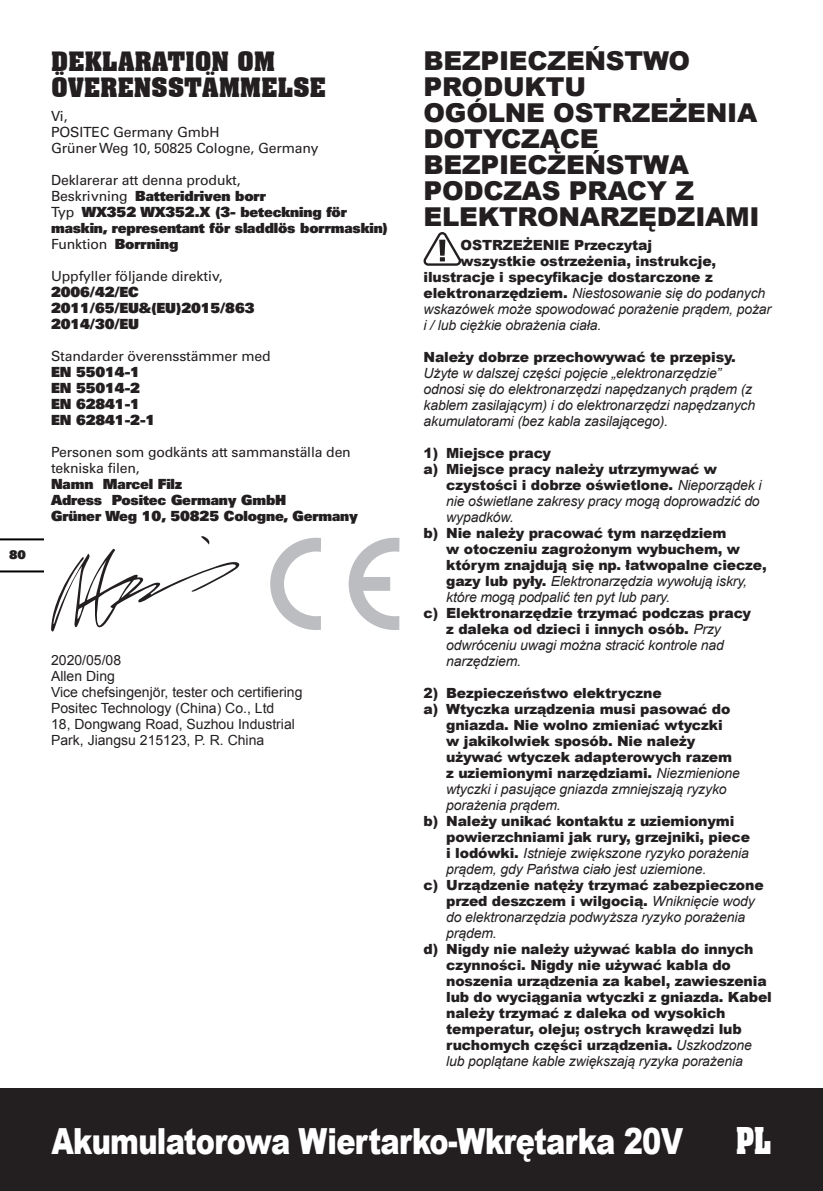
<style>
.page{position:relative;width:823px;height:1191px;background:#fff}
.page>*{position:absolute;margin:0;border:0;box-sizing:border-box;transform-origin:0 0}
.t1{font:900 36px "Arial";letter-spacing:-.025em;color:#fff;scale:.8 1}
.t2{font:700 36px "Aachen BT";color:#fff;scale:.8 1}
.t3{font:900 26px/26px "Arial";letter-spacing:-.01em;color:#231f20}
.t4{font:700 26px/26px "Aachen BT";letter-spacing:-.01em;color:#231f20}
.t5{font:900 14px/16px "Arial";letter-spacing:-.01em;color:#231f20}
.t6{font:italic 14px/16px "Arial";letter-spacing:-.01em;color:#231f20}
.t7{font:900 14px/16px "Univers";letter-spacing:-.01em;color:#231f20}
.t8{font:14px/16px "Univers";letter-spacing:-.01em;color:#231f20}
.t9{font:14px "Arial";color:#231f20}
.t10{font:900 12px "Univers";color:#231f20}
.s1{font-weight:400}
.s2{font-weight:900}
.s3{font-weight:900;font-style:normal}
.s4{font-weight:400;font-style:italic}
</style>
<div class="page">
<div style="left:0;top:1089px;width:822px;height:102px;background:#231f20"></div>
<hr style="left:0;top:570px;width:43px;height:2px;background:#000">
<hr style="left:0;top:538px;width:43px;height:2px;background:#000">
<svg style="left:51px;top:536px;width:189px;height:96px"></svg>
<svg style="left:270px;top:538px;width:51px;height:92px"></svg>
<svg style="left:348px;top:538px;width:51px;height:92px"></svg>
<svg style="left:423px;top:232px;width:38px;height:34px"></svg>
<p class="t10" style="left:9px;top:546px;width:18px">80</p>
<p class="t4" style="left:51px;top:48px;width:276px">DEKLARATION OM<br>ÖVERENSSTÄMMELSE</p>
<p class="t8" style="left:51px;top:108px;width:18px">Vi,</p>
<p class="t8" style="left:51px;top:124px;width:170px">POSITEC Germany GmbH</p>
<p class="t8" style="left:51px;top:140px;width:269px">Grüner Weg 10, 50825 Cologne, Germany</p>
<p class="t8" style="left:51px;top:172px;width:191px">Deklarerar att denna produkt,</p>
<p class="t7" style="left:51px;top:187px;width:216px"><span class="s1">Beskrivning</span> Batteridriven borr</p>
<p class="t7" style="left:51px;top:203px;width:338px"><span class="s1">Typ</span> WX352 WX352.X (3- beteckning för maskin, representant för sladdlös borrmaskin)</p>
<p class="t8" style="left:51px;top:236px;width:129px">Funktion <span class="s2">Borrning</span></p>
<p class="t8" style="left:51px;top:268px;width:173px">Uppfyller följande direktiv,</p>
<p class="t7" style="left:51px;top:283px;width:89px">2006/42/EC</p>
<p class="t7" style="left:51px;top:299px;width:205px">2011/65/EU&amp;(EU)2015/863</p>
<p class="t7" style="left:51px;top:315px;width:89px">2014/30/EU</p>
<p class="t8" style="left:51px;top:348px;width:221px">Standarder överensstämmer med</p>
<p class="t7" style="left:51px;top:363px;width:90px">EN 55014-1</p>
<p class="t7" style="left:51px;top:379px;width:90px">EN 55014-2</p>
<p class="t7" style="left:51px;top:395px;width:90px">EN 62841-1</p>
<p class="t7" style="left:51px;top:411px;width:106px">EN 62841-2-1</p>
<p class="t8" style="left:51px;top:444px;width:301px">Personen som godkänts att sammanställa den tekniska filen,</p>
<p class="t7" style="left:51px;top:475px;width:133px">Namn Marcel Filz</p>
<p class="t7" style="left:51px;top:491px;width:237px">Adress Positec Germany GmbH</p>
<p class="t7" style="left:51px;top:507px;width:308px">Grüner Weg 10, 50825 Cologne, Germany</p>
<p class="t9" style="left:51px;top:651px;width:72px">2020/05/08</p>
<p class="t9" style="left:51px;top:667px;width:65px">Allen Ding</p>
<p class="t9" style="left:51px;top:683px;width:253px">Vice chefsingenjör, tester och certifiering</p>
<p class="t9" style="left:51px;top:699px;width:225px">Positec Technology (China) Co., Ltd</p>
<p class="t9" style="left:51px;top:715px;width:245px">18, Dongwang Road, Suzhou Industrial</p>
<p class="t9" style="left:51px;top:731px;width:214px">Park, Jiangsu 215123, P. R. China</p>
<p class="t3" style="left:423px;top:47px;width:268px">BEZPIECZEŃSTWO<br>PRODUKTU</p>
<p class="t3" style="left:423px;top:99px;width:337px">OGÓLNE OSTRZEŻENIA<br>DOTYCZĄCE<br>BEZPIECZEŃSTWA<br>PODCZAS PRACY Z<br>ELEKTRONARZĘDZIAMI</p>
<p class="t5" style="left:460px;top:236px;width:193px">OSTRZEŻENIE Przeczytaj</p>
<p class="t5" style="left:460px;top:252px;width:257px">wszystkie ostrzeżenia, instrukcje,</p>
<p class="t5" style="left:423px;top:268px;width:290px">ilustracje i specyfikacje dostarczone z</p>
<p class="t6" style="left:423px;top:285px;width:343px"><span class="s3">elektronarzędziem.</span> Niestosowanie się do podanych</p>
<p class="t6" style="left:423px;top:301px;width:349px">wskazówek może spowodować porażenie prądem, pożar</p>
<p class="t6" style="left:423px;top:317px;width:179px">i / lub ciężkie obrażenia ciała.</p>
<p class="t5" style="left:423px;top:348px;width:313px">Należy dobrze przechowywać te przepisy.</p>
<p class="t6" style="left:423px;top:365px;width:333px">Użyte w dalszej części pojęcie „elektronarzędzie” odnosi się do elektronarzędzi napędzanych prądem (z kablem zasilającym) i do elektronarzędzi napędzanych akumulatorami (bez kabla zasilającego).</p>
<p class="t5" style="left:423px;top:444px;width:129px">1) Miejsce pracy</p>
<p class="t6" style="left:446px;top:461px;width:317px;text-indent:-23px"><span class="s3">a) Miejsce pracy należy utrzymywać w czystości i dobrze oświetlone.</span> Nieporządek i nie oświetlane zakresy pracy mogą doprowadzić do wypadków.</p>
<p class="t5" style="left:446px;top:524px;width:322px;text-indent:-23px">b) Nie należy pracować tym narzędziem<br>w otoczeniu zagrożonym wybuchem, w którym znajdują się np. łatwopalne ciecze, gazy lub pyły. <span class="s4">Elektronarzędzia wywołują iskry, które mogą podpalić ten pyt lub pary.</span></p>
<p class="t5" style="left:446px;top:604px;width:306px;text-indent:-23px">c) Elektronarzędzie trzymać podczas pracy z daleka od dzieci i innych osób. <span class="s4">Przy odwróceniu uwagi można stracić kontrole nad narzędziem.</span></p>
<p class="t5" style="left:423px;top:684px;width:239px">2) Bezpieczeństwo elektryczne</p>
<p class="t5" style="left:446px;top:700px;width:295px;text-indent:-23px">a) Wtyczka urządzenia musi pasować do gniazda. Nie wolno zmieniać wtyczki<br>w jakikolwiek sposób. Nie należy używać wtyczek adapterowych razem z uziemionymi narzędziami. <span class="s4">Niezmienione wtyczki i pasujące gniazda zmniejszają ryzyko porażenia prądem.</span></p>
<p class="t5" style="left:446px;top:812px;width:305px;text-indent:-23px">b) Należy unikać kontaktu z uziemionymi powierzchniami jak rury, grzejniki, piece i lodówki. <span class="s4">Istnieje zwiększone ryzyko porażenia prądem, gdy Państwa ciało jest uziemione.</span></p>
<p class="t6" style="left:446px;top:877px;width:319px;text-indent:-23px"><span class="s3">c) Urządzenie natęży trzymać zabezpieczone przed deszczem i wilgocią.</span> Wniknięcie wody do elektronarzędzia podwyższa ryzyko porażenia prądem.</p>
<p class="t5" style="left:446px;top:940px;width:327px;text-indent:-23px">d) Nigdy nie należy używać kabla do innych czynności. Nigdy nie używać kabla do noszenia urządzenia za kabel, zawieszenia lub do wyciągania wtyczki z gniazda. Kabel należy trzymać z daleka od wysokich temperatur, oleju; ostrych krawędzi lub ruchomych części urządzenia. <span class="s4">Uszkodzone lub poplątane kable zwiększają ryzyka porażenia</span></p>
<h1 class="t1" style="left:51px;top:1115px;width:790px">Akumulatorowa Wiertarko-Wkrętarka 20V</h1>
<h1 class="t2" style="left:735px;top:1118px;width:46px">PL</h1>
</div>
